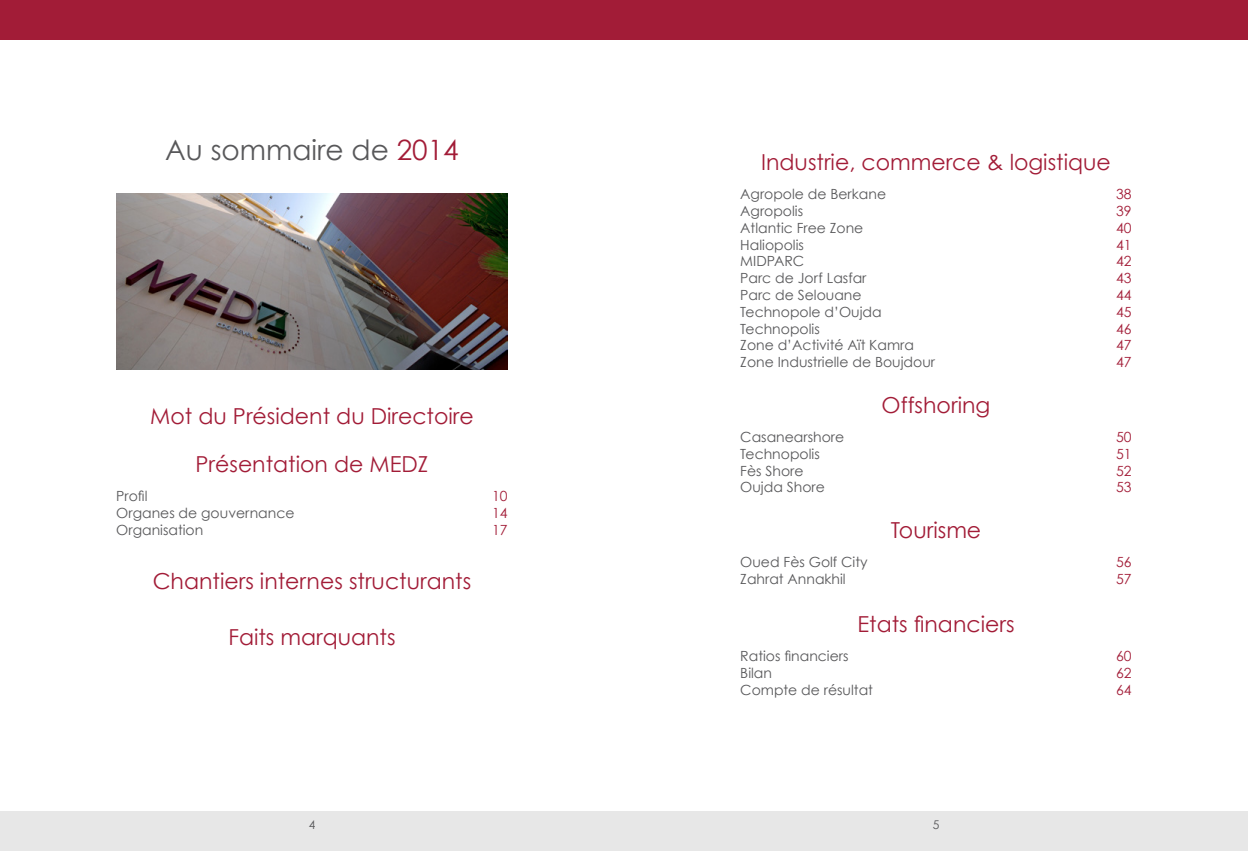
<style>
.page{position:relative;width:1248px;height:851px;background:#fff}
.page>*{position:absolute;margin:0;border:0;box-sizing:border-box;transform-origin:0 0}
.t1{font:28px "Century Gothic";color:#58585a}
.t2{font:22px "Century Gothic";color:#a21c37}
.t3{font:14px "Century Gothic";color:#58585a}
.t4{font:14px "Century Gothic";color:#a21c37}
.t5{font:12px "Century Gothic";color:#58585a}
.s1{color:#a21c37}
</style>
<div class="page">
<div style="left:0;top:811px;width:1247px;height:39px;background:#e7e7e7"></div>
<div style="left:0;top:0;width:1247px;height:40px;background:#a21c37"></div>
<img style="left:116px;top:193px;width:391px;height:176px">
<h1 class="t1" style="left:165px;top:133px;width:295px">Au sommaire de <span class="s1">2014</span></h1>
<h2 class="t2" style="left:150px;top:403px;width:325px">Mot du Président du Directoire</h2>
<h2 class="t2" style="left:195px;top:450px;width:234px">Présentation de MEDZ</h2>
<p class="t3" style="left:116px;top:487px;width:33px">Profil</p>
<p class="t4" style="left:492px;top:487px;width:17px">10</p>
<p class="t3" style="left:116px;top:504px;width:180px">Organes de gouvernance</p>
<p class="t4" style="left:492px;top:504px;width:17px">14</p>
<p class="t3" style="left:116px;top:521px;width:88px">Organisation</p>
<p class="t4" style="left:492px;top:521px;width:17px">17</p>
<h2 class="t2" style="left:153px;top:567px;width:320px">Chantiers internes structurants</h2>
<h2 class="t2" style="left:228px;top:623px;width:169px">Faits marquants</h2>
<h2 class="t2" style="left:761px;top:149px;width:351px">Industrie, commerce &amp; logistique</h2>
<p class="t3" style="left:740px;top:185px;width:147px">Agropole de Berkane</p>
<p class="t4" style="left:1115px;top:185px;width:17px">38</p>
<p class="t3" style="left:740px;top:202px;width:64px">Agropolis</p>
<p class="t4" style="left:1115px;top:202px;width:17px">39</p>
<p class="t3" style="left:740px;top:219px;width:125px">Atlantic Free Zone</p>
<p class="t4" style="left:1116px;top:219px;width:17px">40</p>
<p class="t3" style="left:740px;top:236px;width:65px">Haliopolis</p>
<p class="t4" style="left:1116px;top:236px;width:17px">41</p>
<p class="t3" style="left:740px;top:253px;width:65px">MIDPARC</p>
<p class="t4" style="left:1116px;top:253px;width:17px">42</p>
<p class="t3" style="left:740px;top:269px;width:128px">Parc de Jorf Lasfar</p>
<p class="t4" style="left:1116px;top:269px;width:17px">43</p>
<p class="t3" style="left:740px;top:286px;width:123px">Parc de Selouane</p>
<p class="t4" style="left:1116px;top:286px;width:17px">44</p>
<p class="t3" style="left:740px;top:303px;width:143px">Technopole d’Oujda</p>
<p class="t4" style="left:1116px;top:303px;width:17px">45</p>
<p class="t3" style="left:740px;top:320px;width:81px">Technopolis</p>
<p class="t4" style="left:1116px;top:320px;width:17px">46</p>
<p class="t3" style="left:740px;top:337px;width:175px">Zone d’Activité Aït Kamra</p>
<p class="t4" style="left:1116px;top:337px;width:17px">47</p>
<p class="t3" style="left:740px;top:353px;width:196px">Zone Industrielle de Boujdour</p>
<p class="t4" style="left:1116px;top:353px;width:17px">47</p>
<h2 class="t2" style="left:881px;top:391px;width:110px">Offshoring</h2>
<p class="t3" style="left:740px;top:428px;width:105px">Casanearshore</p>
<p class="t4" style="left:1116px;top:428px;width:17px">50</p>
<p class="t3" style="left:740px;top:445px;width:81px">Technopolis</p>
<p class="t4" style="left:1116px;top:445px;width:17px">51</p>
<p class="t3" style="left:740px;top:462px;width:65px">Fès Shore</p>
<p class="t4" style="left:1116px;top:462px;width:17px">52</p>
<p class="t3" style="left:740px;top:479px;width:86px">Oujda Shore</p>
<p class="t4" style="left:1116px;top:479px;width:17px">53</p>
<h2 class="t2" style="left:890px;top:517px;width:92px">Tourisme</h2>
<p class="t3" style="left:740px;top:553px;width:129px">Oued Fès Golf City</p>
<p class="t4" style="left:1116px;top:553px;width:17px">56</p>
<p class="t3" style="left:740px;top:570px;width:107px">Zahrat Annakhil</p>
<p class="t4" style="left:1116px;top:570px;width:17px">57</p>
<h2 class="t2" style="left:857px;top:610px;width:159px">Etats financiers</h2>
<p class="t3" style="left:740px;top:647px;width:110px">Ratios financiers</p>
<p class="t4" style="left:1116px;top:647px;width:17px">60</p>
<p class="t3" style="left:740px;top:664px;width:33px">Bilan</p>
<p class="t4" style="left:1116px;top:664px;width:17px">62</p>
<p class="t3" style="left:740px;top:680px;width:134px">Compte de résultat</p>
<p class="t4" style="left:1116px;top:680px;width:17px">64</p>
<p class="t5" style="left:308px;top:817px;width:8px">4</p>
<p class="t5" style="left:932px;top:817px;width:8px">5</p>
</div>
